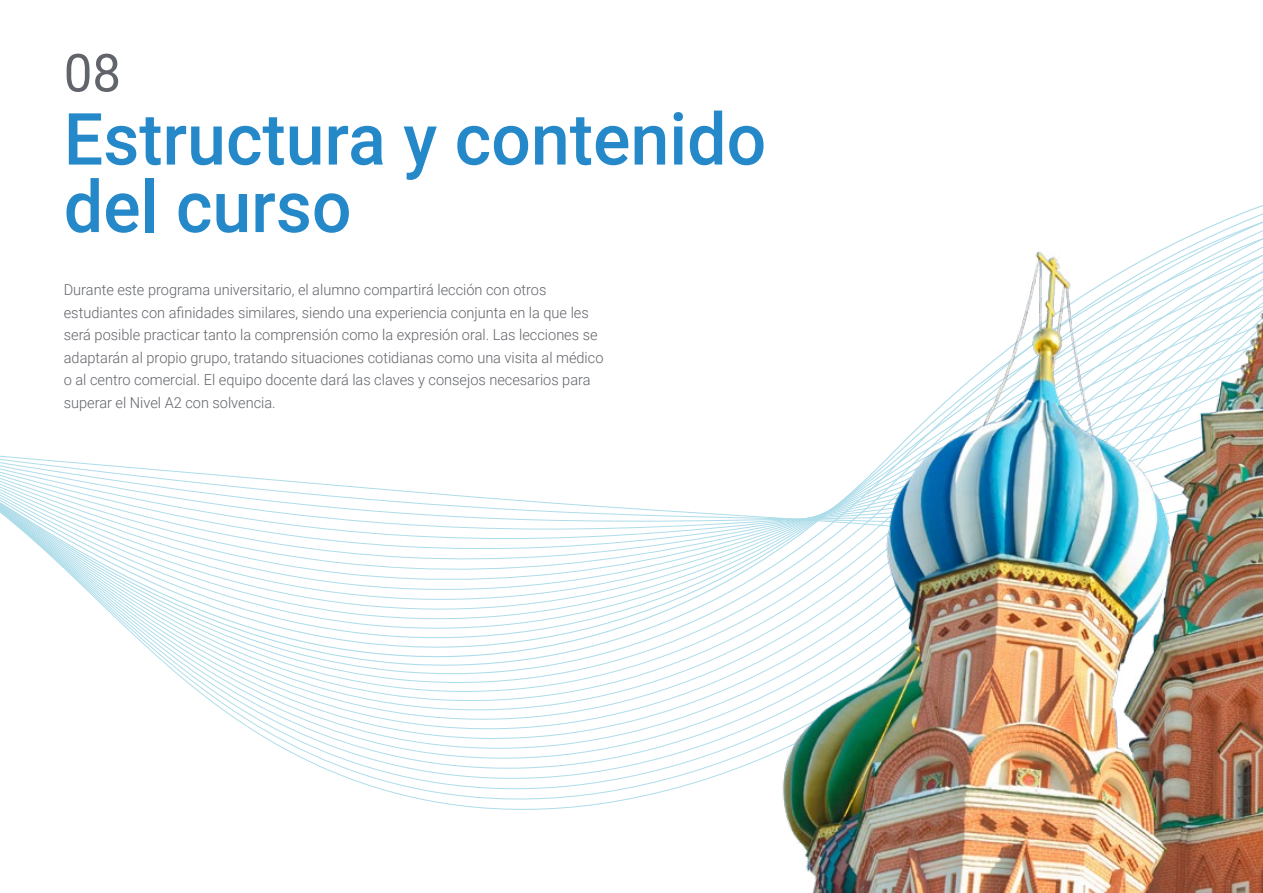
<style>
.page{position:relative;width:1263px;height:893px;background:#fff}
.page>*{position:absolute;margin:0;border:0;box-sizing:border-box;transform-origin:0 0}
.t1{font:500 72px/67.5px "Roboto";color:#2488c9}
.t2{font:52.5px "Roboto";color:#61646a}
.t3{font:300 15px/22.5px "Roboto";color:#61646a}
</style>
<div class="page">
<svg style="left:0;top:455px;width:740px;height:355px"></svg>
<img style="left:740px;top:205px;width:523px;height:688px">
<h2 class="t2" style="left:64px;top:36px;width:59px">08</h2>
<h1 class="t1" style="left:64px;top:103px;width:704px">Estructura y contenido del curso</h1>
<p class="t3" style="left:64px;top:278px;width:541px">Durante este programa universitario, el alumno compartirá lección con otros estudiantes con afinidades similares, siendo una experiencia conjunta en la que les será posible practicar tanto la comprensión como la expresión oral. Las lecciones se adaptarán al propio grupo, tratando situaciones cotidianas como una visita al médico o al centro comercial. El equipo docente dará las claves y consejos necesarios para superar el Nivel A2 con solvencia.</p>
</div>
